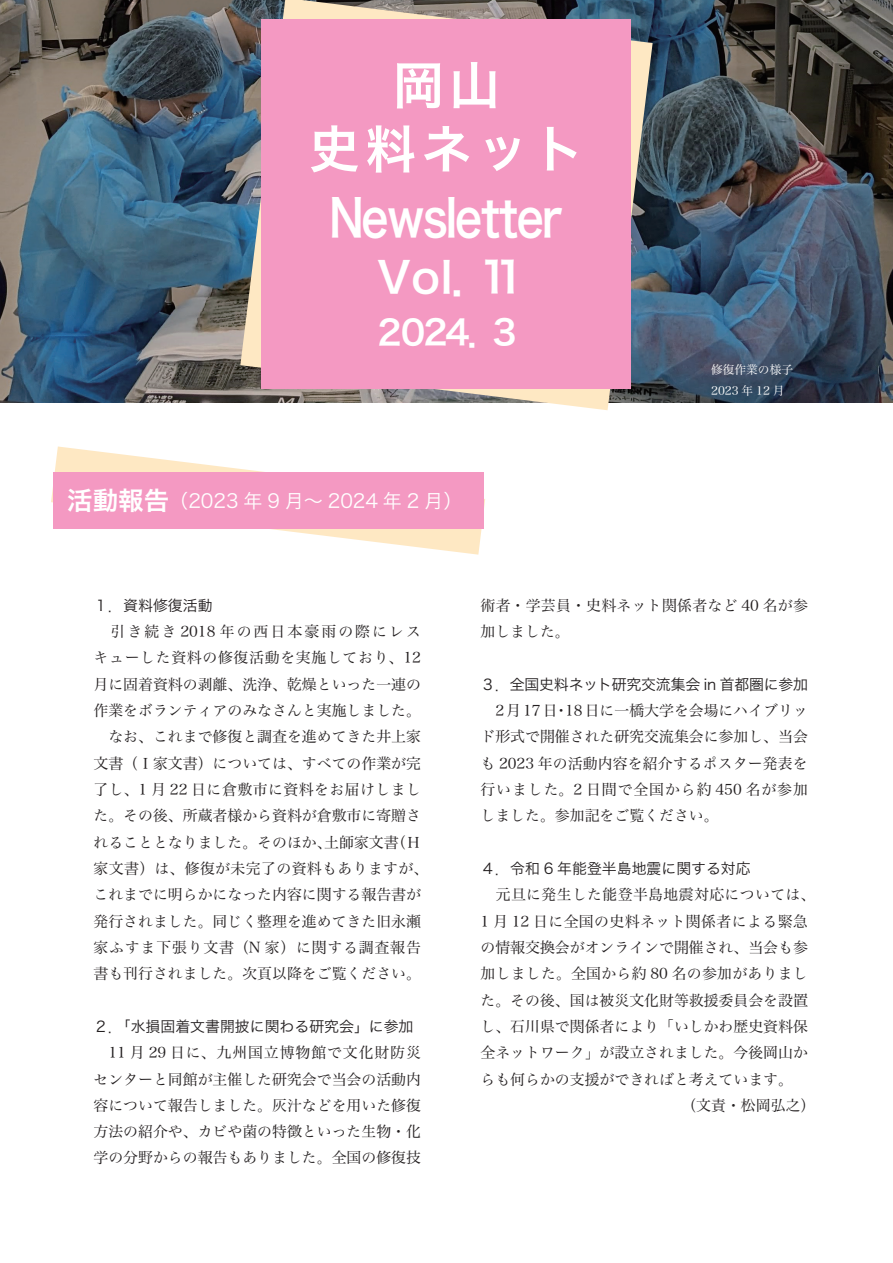
<style>
.page{position:relative;width:893px;height:1263px;background:#fff}
.page>*{position:absolute;margin:0;border:0;box-sizing:border-box;transform-origin:0 0}
.t1{font:51px "Hira Kaku Pro N W6";letter-spacing:-.025em;color:#fff;scale:.83 1}
.t2{font:51px/63.8px "Hira Kaku Pro N W6";letter-spacing:-.025em;color:#fff;text-align:center}
.t3{font:42.45px "Hira Kaku Pro N W6";color:#fff}
.t4{font:34.05px "Hira Kaku Pro N W6";color:#fff}
.t5{font:19.2px "Hira Kaku Pro N W3";color:#fff}
.t6{font:14.85px/26.2px "Hira Min Pro N W3";color:#231f20;text-align:justify}
.t7{font:14.85px "Hira Kaku Pro N W3";color:#231f20}
.t8{font:14.85px/26.2px "Hira Min Pro N W3";letter-spacing:.02em;color:#231f20}
.t9{font:14.85px "Hira Min Pro N W3";letter-spacing:.025em;color:#231f20}
.t10{font:11.7px/20.4px "Hira Min Pro N W3";color:#fff}
.s1{font-family:"Hira Kaku Pro N W6";font-size:25.5px}
</style>
<div class="page">
<img style="left:0;top:0;width:893px;height:402px">
<img style="left:240px;top:0;width:413px;height:410px">
<div style="left:261px;top:19px;width:370px;height:370px;background:#f499c2"></div>
<svg style="left:51px;top:446px;width:434px;height:109px"></svg>
<div style="left:53px;top:472px;width:430px;height:57px;background:#f499c2"></div>
<h1 class="t2" style="left:309px;top:51px;width:277px">岡山<br>史料ネット</h1>
<h1 class="t1" style="left:329px;top:172px;width:283px">Newsletter</h1>
<h2 class="t3" style="left:373px;top:238px;width:154px">Ｖｏｌ．11</h2>
<h3 class="t4" style="left:372px;top:301px;width:146px">２０24．3</h3>
<p class="t5" style="left:67px;top:483px;width:397px"><span class="s1">活動報告</span>（2023 年 9 月～ 2024 年 2 月）</p>
<p class="t10" style="left:711px;top:358px;width:83px">修復作業の様子<br>2023 年 12 月</p>
<p class="t7" style="left:94px;top:592px;width:121px">１．資料修復活動</p>
<p class="t6" style="left:94px;top:617px;width:336px;text-align:left">　引き続き 2018 年の西日本豪雨の際にレスキューした資料の修復活動を実施しており、12月に固着資料の剥離、洗浄、乾燥といった一連の作業をボランティアのみなさんと実施しました。　なお、これまで修復と調査を進めてきた井上家文書（Ｉ家文書）については、すべての作業が完了し、1 月 22 日に倉敷市に資料をお届けしました。その後、所蔵者様から資料が倉敷市に寄贈されることとなりました。そのほか、土師家文書（Ｈ家文書）は、修復が未完了の資料もありますが、これまでに明らかになった内容に関する報告書が発行されました。同じく整理を進めてきた旧永瀬家ふすま下張り文書（N 家）に関する調査報告書も刊行されました。次頁以降をご覧ください。</p>
<p class="t7" style="left:94px;top:1013px;width:321px">２．「水損固着文書開披に関わる研究会」に参加</p>
<p class="t6" style="left:94px;top:1038px;width:329px">　11 月 29 日に、九州国立博物館で文化財防災センターと同館が主催した研究会で当会の活動内容について報告しました。灰汁などを用いた修復方法の紹介や、カビや菌の特徴といった生物・化学の分野からの報告もありました。全国の修復技</p>
<p class="t8" style="left:480px;top:591px;width:329px">術者・学芸員・史料ネット関係者など 40 名が参加しました。</p>
<p class="t7" style="left:480px;top:671px;width:329px">３．全国史料ネット研究交流集会 in 首都圏に参加</p>
<p class="t6" style="left:480px;top:696px;width:329px">　2月17日・18日に一橋大学を会場にハイブリッド形式で開催された研究交流集会に参加し、当会も 2023 年の活動内容を紹介するポスター発表を行いました。2 日間で全国から約 450 名が参加しました。参加記をご覧ください。</p>
<p class="t7" style="left:480px;top:855px;width:272px">４．令和 6 年能登半島地震に関する対応</p>
<p class="t9" style="left:480px;top:882px;width:336px">　元旦に発生した能登半島地震対応については、</p>
<p class="t9" style="left:480px;top:908px;width:329px">1 月 12 日に全国の史料ネット関係者による緊急</p>
<p class="t6" style="left:480px;top:933px;width:329px">の情報交換会がオンラインで開催され、当会も参</p>
<p class="t8" style="left:480px;top:959px;width:329px">加しました。全国から約 80 名の参加がありまし</p>
<p class="t6" style="left:480px;top:985px;width:329px">た。その後、国は被災文化財等救援委員会を設置</p>
<p class="t6" style="left:480px;top:1012px;width:329px">し、石川県で関係者により「いしかわ歴史資料保</p>
<p class="t6" style="left:480px;top:1038px;width:329px">全ネットワーク」が設立されました。今後岡山か</p>
<p class="t6" style="left:480px;top:1064px;width:314px">らも何らかの支援ができればと考えています。</p>
<p class="t6" style="left:681px;top:1091px;width:135px">（文責・松岡弘之）</p>
</div>
